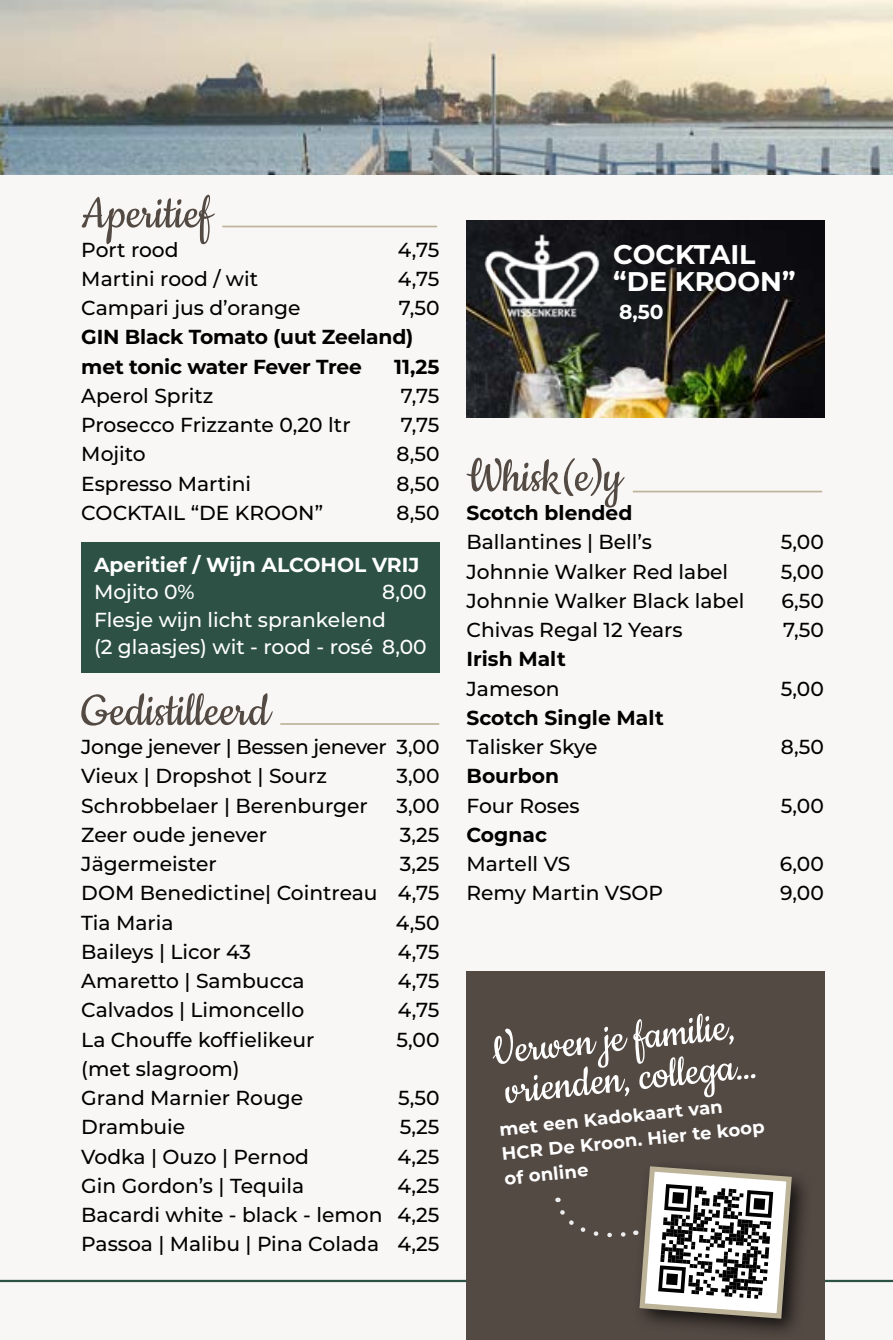
<style>
.page{position:relative;width:893px;height:1340px;background:#fff}
.page>*{position:absolute;margin:0;border:0;box-sizing:border-box;transform-origin:0 0}
.t1{font:52.65px "Cookie";color:#544a44}
.t2{font:47.25px/40.5px "Cookie";color:#fff}
.t3{font:700 27px/27.4px "Montserrat";color:#fff}
.t4{font:500 20.25px/29.2px "Montserrat";color:#000}
.t5{font:700 20.25px/29.2px "Montserrat";letter-spacing:-.005em;color:#000}
.t6{font:500 20.25px/27.4px "Montserrat";color:#fff}
.t7{font:700 20.25px "Montserrat";color:#fff}
.t8{font:700 18px/24.8px "Montserrat";color:#fff}
</style>
<div class="page">
<div style="left:0;top:0;width:893px;height:1339px;background:#f9f7f5"></div>
<hr style="left:0;top:1279px;width:893px;height:2px;background:#2d5245">
<div style="left:81px;top:542px;width:358px;height:131px;background:#2d5245"></div>
<hr style="left:222px;top:226px;width:215px;height:1px;background:#bcb398">
<hr style="left:280px;top:723px;width:159px;height:2px;background:#bcb398">
<hr style="left:633px;top:491px;width:189px;height:1px;background:#bcb398">
<img style="left:0;top:0;width:893px;height:174px">
<img style="left:466px;top:220px;width:359px;height:198px">
<img style="left:478px;top:231px;width:129px;height:91px">
<div style="left:466px;top:971px;width:359px;height:368px;background:#544a44"></div>
<div style="left:631px;top:1157px;width:183px;height:182px;background:#000;opacity:.75"></div>
<svg style="left:556px;top:1163px;width:238px;height:158px"></svg>
<h1 class="t1" style="left:81px;top:186px;width:132px">Aperitief</h1>
<p class="t4" style="left:81px;top:234px;width:99px">Port rood</p>
<p class="t4" style="left:398px;top:234px;width:43px">4,75</p>
<p class="t4" style="left:81px;top:263px;width:178px">Martini rood / wit</p>
<p class="t4" style="left:398px;top:263px;width:43px">4,75</p>
<p class="t4" style="left:81px;top:292px;width:221px">Campari jus d’orange</p>
<p class="t4" style="left:399px;top:292px;width:42px">7,50</p>
<p class="t5" style="left:81px;top:321px;width:334px">GIN Black Tomato (uut Zeeland) met tonic water Fever Tree</p>
<p class="t5" style="left:394px;top:351px;width:47px">11,25</p>
<p class="t4" style="left:81px;top:380px;width:134px">Aperol Spritz</p>
<p class="t4" style="left:401px;top:380px;width:40px">7,75</p>
<p class="t4" style="left:81px;top:409px;width:271px">Prosecco Frizzante 0,20 ltr</p>
<p class="t4" style="left:401px;top:409px;width:40px">7,75</p>
<p class="t4" style="left:81px;top:439px;width:66px">Mojito</p>
<p class="t4" style="left:397px;top:439px;width:44px">8,50</p>
<p class="t4" style="left:81px;top:468px;width:171px">Espresso Martini</p>
<p class="t4" style="left:397px;top:468px;width:44px">8,50</p>
<p class="t4" style="left:81px;top:497px;width:243px">COCKTAIL “DE KROON”</p>
<p class="t4" style="left:397px;top:497px;width:44px">8,50</p>
<p class="t7" style="left:94px;top:550px;width:327px">Aperitief / Wijn ALCOHOL VRIJ</p>
<p class="t6" style="left:94px;top:577px;width:102px">Mojito 0%</p>
<p class="t6" style="left:94px;top:577px;width:334px;text-indent:288px">8,00<br>Flesje wijn licht sprankelend<br>(2 glaasjes) wit - rood - rosé 8,00</p>
<h1 class="t1" style="left:81px;top:683px;width:190px">Gedistilleerd</h1>
<p class="t4" style="left:81px;top:731px;width:360px">Jonge jenever | Bessen jenever 3,00<br>Vieux | Dropshot | Sourz</p>
<p class="t4" style="left:397px;top:760px;width:44px">3,00</p>
<p class="t4" style="left:81px;top:790px;width:288px">Schrobbelaer | Berenburger</p>
<p class="t4" style="left:397px;top:790px;width:44px">3,00</p>
<p class="t4" style="left:81px;top:819px;width:187px">Zeer oude jenever</p>
<p class="t4" style="left:400px;top:819px;width:41px">3,25</p>
<p class="t4" style="left:81px;top:848px;width:137px">Jägermeister</p>
<p class="t4" style="left:81px;top:848px;width:360px;text-align:justify;text-indent:319px">3,25<br>DOM Benedictine| Cointreau 4,75<br>Tia Maria</p>
<p class="t4" style="left:396px;top:907px;width:45px">4,50</p>
<p class="t4" style="left:81px;top:936px;width:171px">Baileys | Licor 43</p>
<p class="t4" style="left:398px;top:936px;width:43px">4,75</p>
<p class="t4" style="left:81px;top:965px;width:225px">Amaretto | Sambucca</p>
<p class="t4" style="left:398px;top:965px;width:43px">4,75</p>
<p class="t4" style="left:81px;top:994px;width:224px">Calvados | Limoncello</p>
<p class="t4" style="left:398px;top:994px;width:43px">4,75</p>
<p class="t4" style="left:81px;top:1024px;width:235px">La Chouffe koffielikeur</p>
<p class="t4" style="left:397px;top:1024px;width:44px">5,00</p>
<p class="t4" style="left:81px;top:1053px;width:223px">(met slagroom)<br>Grand Marnier Rouge</p>
<p class="t4" style="left:398px;top:1082px;width:43px">5,50</p>
<p class="t4" style="left:81px;top:1111px;width:105px">Drambuie</p>
<p class="t4" style="left:400px;top:1111px;width:41px">5,25</p>
<p class="t4" style="left:81px;top:1141px;width:229px">Vodka | Ouzo | Pernod</p>
<p class="t4" style="left:398px;top:1141px;width:43px">4,25</p>
<p class="t4" style="left:81px;top:1170px;width:224px">Gin Gordon’s | Tequila</p>
<p class="t4" style="left:81px;top:1170px;width:360px;text-align:justify;text-indent:316px">4,25<br>Bacardi white - black - lemon 4,25<br>Passoa | Malibu | Pina Colada 4,25</p>
<h3 class="t3" style="left:613px;top:239px;width:184px">COCKTAIL “DE KROON”</h3>
<p class="t7" style="left:619px;top:297px;width:46px">8,50</p>
<h1 class="t1" style="left:466px;top:449px;width:157px">Whisk(e)y</h1>
<p class="t5" style="left:466px;top:497px;width:167px">Scotch blended</p>
<p class="t4" style="left:466px;top:526px;width:187px">Ballantines | Bell’s</p>
<p class="t4" style="left:781px;top:526px;width:44px">5,00</p>
<p class="t4" style="left:466px;top:556px;width:263px">Johnnie Walker Red label</p>
<p class="t4" style="left:781px;top:556px;width:44px">5,00</p>
<p class="t4" style="left:466px;top:585px;width:279px">Johnnie Walker Black label</p>
<p class="t4" style="left:781px;top:585px;width:44px">6,50</p>
<p class="t4" style="left:466px;top:614px;width:218px">Chivas Regal 12 Years</p>
<p class="t4" style="left:783px;top:614px;width:42px">7,50</p>
<p class="t5" style="left:466px;top:643px;width:101px">Irish Malt</p>
<p class="t4" style="left:466px;top:673px;width:95px">Jameson</p>
<p class="t4" style="left:781px;top:673px;width:44px">5,00</p>
<p class="t5" style="left:466px;top:702px;width:199px">Scotch Single Malt</p>
<p class="t4" style="left:466px;top:731px;width:132px">Talisker Skye</p>
<p class="t4" style="left:781px;top:731px;width:44px">8,50</p>
<p class="t5" style="left:466px;top:760px;width:94px">Bourbon</p>
<p class="t4" style="left:466px;top:790px;width:115px">Four Roses</p>
<p class="t4" style="left:781px;top:790px;width:44px">5,00</p>
<p class="t5" style="left:466px;top:819px;width:82px">Cognac</p>
<p class="t4" style="left:466px;top:848px;width:105px">Martell VS</p>
<p class="t4" style="left:780px;top:848px;width:46px">6,00</p>
<p class="t4" style="left:466px;top:877px;width:198px">Remy Martin VSOP</p>
<p class="t4" style="left:780px;top:877px;width:45px">9,00</p>
<h2 class="t2" style="left:489px;top:1032px;width:263px;rotate:-6deg">Verwen je familie, vrienden, collega…</h2>
<p class="t8" style="left:498px;top:1116px;width:266px;rotate:-6deg">met een Kadokaart van<br>HCR De Kroon. Hier te koop of online</p>
</div>
